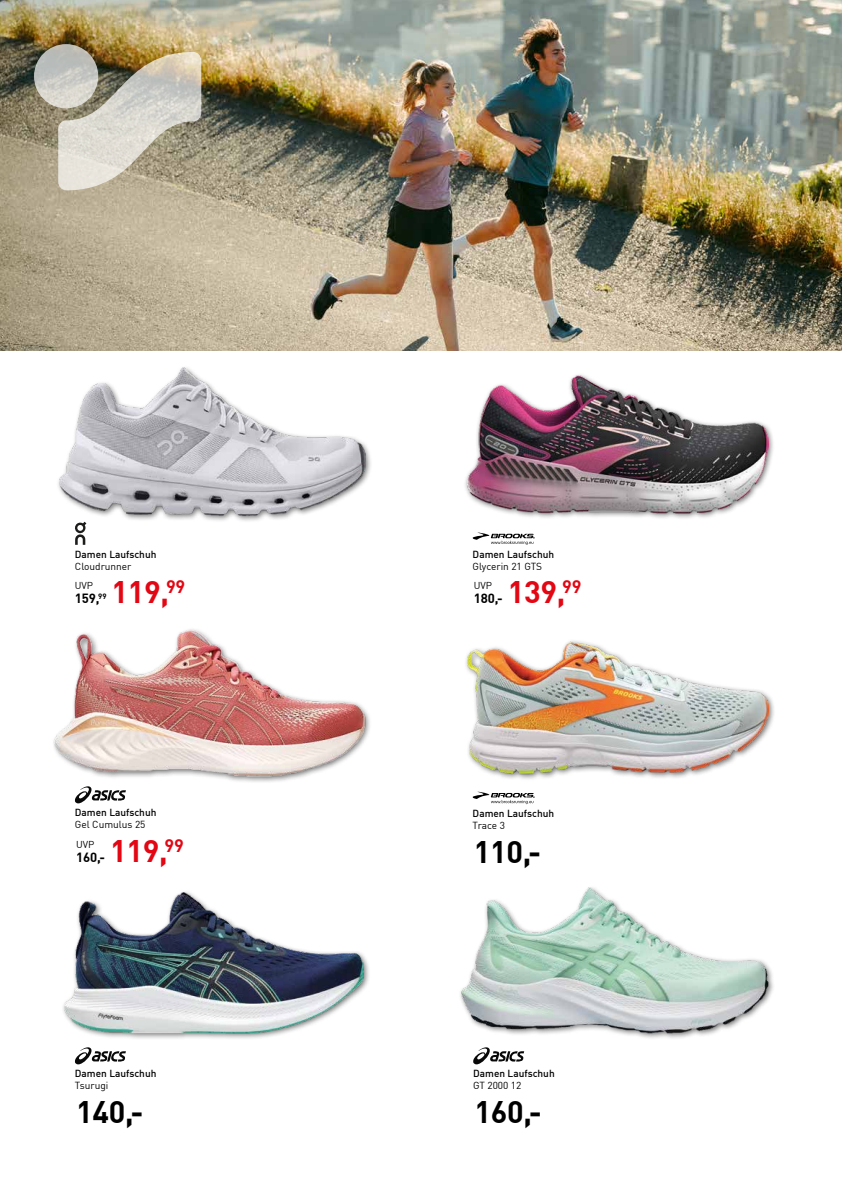
<style>
.page{position:relative;width:842px;height:1191px;background:#fff}
.page>*{position:absolute;margin:0;border:0;box-sizing:border-box;transform-origin:0 0}
.t1{font:700 30.6px "FFDIN Profor IIC";letter-spacing:-.01em;color:#000}
.t2{font:700 30.6px "FFDIN Profor IIC";letter-spacing:-.01em;color:#e30613}
.t3{font:700 17.8px "FFDIN Profor IIC";color:#e30613}
.t4{font:700 13.1px "FFDIN Profor IIC";letter-spacing:-.01em;color:#000}
.t5{font:500 10.1px "FFDIN Profor IIC";color:#000}
.t6{font:10.1px "FFDIN Profor IIC";color:#000}
.t7{font:9.8px "FFDIN Profor IIC";letter-spacing:-.01em;color:#000}
.s1{font-size:13.4px}
</style>
<div class="page">
<img style="left:0;top:0;width:842px;height:351px">
<svg style="left:34px;top:44px;width:64px;height:64px"></svg>
<svg style="left:58px;top:52px;width:143px;height:138px;background:#c0baaa"></svg>
<svg style="left:472px;top:532px;width:62px;height:13px"></svg>
<svg style="left:472px;top:791px;width:62px;height:13px"></svg>
<svg style="left:75px;top:786px;width:51px;height:17px"></svg>
<svg style="left:75px;top:1047px;width:51px;height:17px"></svg>
<svg style="left:473px;top:1047px;width:51px;height:17px"></svg>
<svg style="left:75px;top:522px;width:11px;height:23px"></svg>
<div style="left:463px;top:372px;width:312px;height:148px;background:#000;opacity:.55"></div>
<img style="left:463px;top:375px;width:305px;height:139px">
<div style="left:56px;top:365px;width:317px;height:157px;background:#000;opacity:.55"></div>
<img style="left:59px;top:368px;width:307px;height:150px">
<div style="left:51px;top:627px;width:321px;height:156px;background:#000;opacity:.55"></div>
<img style="left:51px;top:628px;width:320px;height:150px">
<div style="left:463px;top:638px;width:313px;height:143px;background:#000;opacity:.55"></div>
<img style="left:467px;top:641px;width:301px;height:134px">
<div style="left:61px;top:889px;width:310px;height:151px;background:#000;opacity:.55"></div>
<img style="left:64px;top:892px;width:300px;height:143px">
<div style="left:458px;top:884px;width:317px;height:156px;background:#000;opacity:.55"></div>
<img style="left:461px;top:887px;width:311px;height:147px">
<p class="t5" style="left:75px;top:547px;width:83px">Damen Laufschuh</p>
<p class="t6" style="left:75px;top:559px;width:58px">Cloudrunner</p>
<p class="t5" style="left:473px;top:546px;width:83px">Damen Laufschuh</p>
<p class="t6" style="left:473px;top:558px;width:71px">Glycerin 21 GTS</p>
<p class="t7" style="left:75px;top:578px;width:20px">UVP</p>
<h2 class="t3" style="left:166px;top:573px;width:21px">99</h2>
<h1 class="t2" style="left:112px;top:568px;width:59px">119,</h1>
<p class="t4" style="left:75px;top:588px;width:33px">159<span class="s1">,</span><sup>99</sup></p>
<p class="t7" style="left:474px;top:578px;width:20px">UVP</p>
<h2 class="t3" style="left:562px;top:573px;width:21px">99</h2>
<h1 class="t2" style="left:508px;top:568px;width:59px">139,</h1>
<p class="t4" style="left:474px;top:588px;width:30px">180<span class="s1">,</span>-</p>
<p class="t5" style="left:75px;top:805px;width:83px">Damen Laufschuh</p>
<p class="t6" style="left:75px;top:817px;width:72px">Gel Cumulus 25</p>
<p class="t4" style="left:76px;top:847px;width:30px">160<span class="s1">,</span>-</p>
<p class="t7" style="left:76px;top:836px;width:20px">UVP</p>
<h2 class="t3" style="left:165px;top:831px;width:21px">99</h2>
<h1 class="t2" style="left:110px;top:827px;width:59px">119,</h1>
<p class="t5" style="left:473px;top:805px;width:83px">Damen Laufschuh</p>
<p class="t6" style="left:473px;top:818px;width:34px">Trace 3</p>
<h1 class="t1" style="left:474px;top:827px;width:69px">110,-</h1>
<p class="t5" style="left:75px;top:1066px;width:83px">Damen Laufschuh</p>
<p class="t6" style="left:75px;top:1078px;width:35px">Tsurugi</p>
<h1 class="t1" style="left:76px;top:1088px;width:69px">140,-</h1>
<p class="t5" style="left:473px;top:1066px;width:83px">Damen Laufschuh</p>
<p class="t6" style="left:473px;top:1078px;width:50px">GT 2000 12</p>
<h1 class="t1" style="left:474px;top:1088px;width:69px">160,-</h1>
</div>
